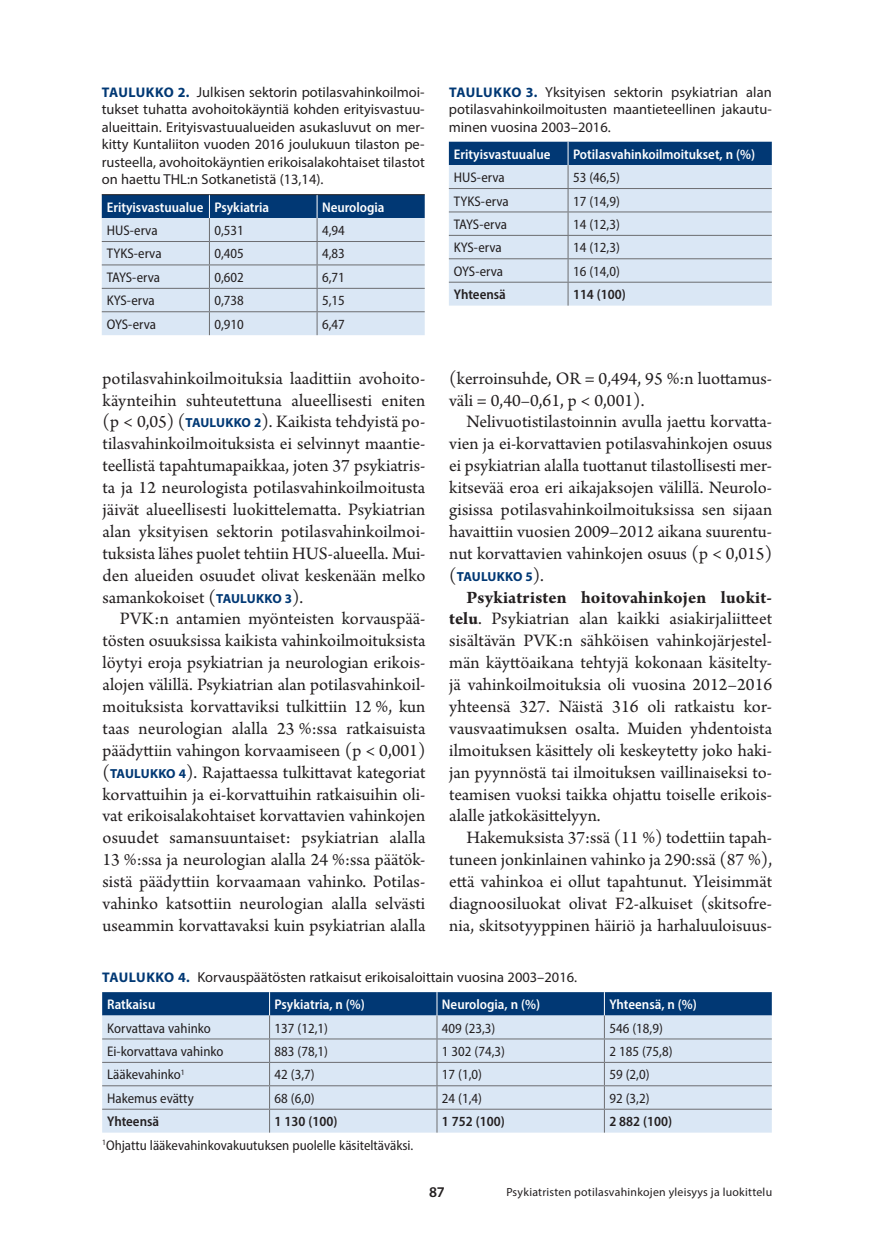
<style>
.page{position:relative;width:874px;height:1241px;background:#fff}
.page>*{position:absolute;margin:0;border:0;box-sizing:border-box;transform-origin:0 0}
.t1{font:18.38px/21.9px "Arno Pro";color:#231f20;text-align:justify}
.t2{font:600 14.88px "Myriad Pro";color:#231f20}
.kt{font:14.35px/17.5px "Myriad Pro";color:#231f20;text-align:justify}
.t{font:semi-condensed 14px "Myriad Pro";color:#231f20}
.t_pl{font:600 semi-condensed 14px "Myriad Pro";color:#fff}
.t_pl_musta{font:600 semi-condensed 14px "Myriad Pro";color:#231f20}
.t3{font:700 13.12px "Myriad Pro";letter-spacing:-.01em;color:#013874}
.Ala{font:11.9px "Myriad Pro";letter-spacing:.02em;color:#231f20}
.s1{font-weight:700;font-size:14px;color:#013874}
.s2{font-family:"Myriad Pro";font-weight:700;font-size:13.12px;color:#013874}
.s3{font-family:"Arno Pro";font-weight:400;font-size:18.38px;color:#231f20}
.s4{font-weight:700}
</style>
<div class="page">
<hr style="left:102px;top:194px;width:107px;height:1px;background:#231f20">
<hr style="left:209px;top:194px;width:108px;height:1px;background:#231f20">
<hr style="left:317px;top:194px;width:107px;height:1px;background:#231f20">
<svg style="left:102px;top:195px;width:322px;height:140px;background:#b2c6db"></svg>
<svg style="left:448px;top:142px;width:323px;height:163px;background:#b7cade"></svg>
<svg style="left:102px;top:992px;width:669px;height:140px;background:#b2c6db"></svg>
<p class="kt" style="left:102px;top:83px;width:324px"><span class="s1">TAULUKKO 2.</span> Julkisen sektorin potilasvahinkoilmoi&shy;tukset tuhatta avohoitokäyntiä kohden erityisvastuu&shy;alueittain. Erityisvastuualueiden asukasluvut on mer&shy;kitty Kuntaliiton vuoden 2016 joulukuun tilaston pe&shy;rusteella, avohoitokäyntien erikoisalakohtaiset tilastot on haettu THL:n Sotkanetistä (13,14).</p>
<p class="t_pl" style="left:107px;top:198px;width:98px">Erityisvastuualue</p>
<p class="t_pl" style="left:214px;top:198px;width:56px">Psykiatria</p>
<p class="t_pl" style="left:322px;top:198px;width:64px">Neurologia</p>
<p class="t" style="left:107px;top:222px;width:52px">HUS-erva</p>
<p class="t" style="left:214px;top:222px;width:31px">0,531</p>
<p class="t" style="left:322px;top:222px;width:24px">4,94</p>
<p class="t" style="left:107px;top:245px;width:56px">TYKS-erva</p>
<p class="t" style="left:214px;top:245px;width:31px">0,405</p>
<p class="t" style="left:322px;top:245px;width:24px">4,83</p>
<p class="t" style="left:107px;top:268px;width:55px">TAYS-erva</p>
<p class="t" style="left:214px;top:268px;width:31px">0,602</p>
<p class="t" style="left:322px;top:268px;width:24px">6,71</p>
<p class="t" style="left:107px;top:292px;width:49px">KYS-erva</p>
<p class="t" style="left:214px;top:292px;width:31px">0,738</p>
<p class="t" style="left:322px;top:292px;width:24px">5,15</p>
<p class="t" style="left:107px;top:315px;width:51px">OYS-erva</p>
<p class="t" style="left:214px;top:315px;width:31px">0,910</p>
<p class="t" style="left:322px;top:315px;width:24px">6,47</p>
<p class="t1" style="left:102px;top:368px;width:324px">potilasvahinkoilmoituksia laadittiin avohoito&shy;käynteihin suhteutettuna alueellisesti eniten (p &lt; 0,05) (<span class="s2">TAULUKKO 2</span>). Kaikista tehdyistä po&shy;tilasvahinkoilmoituksista ei selvinnyt maantie&shy;teellistä tapahtumapaikkaa, joten 37 psykiatris&shy;ta ja 12 neurologista potilasvahinkoilmoitusta jäivät alueellisesti luokittelematta. Psykiatrian alan yksityisen sektorin potilasvahinkoilmoi&shy;tuksista lähes puolet tehtiin HUS-alueella. Mui&shy;den alueiden osuudet olivat keskenään melko samankokoiset (<span class="s2">TAULUKKO 3</span>).</p>
<p class="t1" style="left:102px;top:609px;width:324px;text-indent:17px">PVK:n antamien myönteisten korvauspää&shy;tösten osuuksissa kaikista vahinkoilmoituksista löytyi eroja psykiatrian ja neurologian erikois&shy;alojen välillä. Psykiatrian alan potilasvahinkoil&shy;moituksista korvattaviksi tulkittiin 12 %, kun taas neurologian alalla 23 %:ssa ratkaisuista päädyttiin vahingon korvaamiseen (p &lt; 0,001) (<span class="s2">TAULUKKO 4</span>). Rajattaessa tulkittavat kategoriat korvattuihin ja ei-korvattuihin ratkaisuihin oli&shy;vat erikoisalakohtaiset korvattavien vahinkojen osuudet samansuuntaiset: psykiatrian alalla 13 %:ssa ja neurologian alalla 24 %:ssa päätök&shy;sistä päädyttiin korvaamaan vahinko. Potilas&shy;vahinko katsottiin neurologian alalla selvästi useammin korvattavaksi kuin psykiatrian alalla</p>
<p class="kt" style="left:448px;top:83px;width:324px"><span class="s1">TAULUKKO 3.</span> Yksityisen sektorin psykiatrian alan potilasvahinkoilmoitusten maantieteellinen jakautu&shy;minen vuosina 2003–2016.</p>
<p class="t_pl" style="left:453px;top:145px;width:98px">Erityisvastuualue</p>
<p class="t_pl" style="left:572px;top:145px;width:183px">Potilasvahinkoilmoitukset, n (%)</p>
<p class="t" style="left:453px;top:169px;width:52px">HUS-erva</p>
<p class="t" style="left:572px;top:169px;width:48px">53 (46,5)</p>
<p class="t" style="left:453px;top:192px;width:56px">TYKS-erva</p>
<p class="t" style="left:572px;top:192px;width:48px">17 (14,9)</p>
<p class="t" style="left:453px;top:216px;width:55px">TAYS-erva</p>
<p class="t" style="left:572px;top:216px;width:48px">14 (12,3)</p>
<p class="t" style="left:453px;top:239px;width:49px">KYS-erva</p>
<p class="t" style="left:572px;top:239px;width:48px">14 (12,3)</p>
<p class="t" style="left:453px;top:262px;width:51px">OYS-erva</p>
<p class="t" style="left:572px;top:262px;width:48px">16 (14,0)</p>
<p class="t_pl_musta" style="left:453px;top:285px;width:53px">Yhteensä</p>
<p class="t_pl_musta" style="left:572px;top:285px;width:54px">114 (100)</p>
<p class="t1" style="left:449px;top:368px;width:324px">(kerroinsuhde, OR = 0,494, 95 %:n luottamus&shy;väli = 0,40–0,61, p &lt; 0,001).</p>
<p class="t1" style="left:449px;top:412px;width:324px;text-indent:17px">Nelivuotistilastoinnin avulla jaettu korvatta&shy;vien ja ei-korvattavien potilasvahinkojen osuus ei psykiatrian alalla tuottanut tilastollisesti mer&shy;kitsevää eroa eri aikajaksojen välillä. Neurolo&shy;gisissa potilasvahinkoilmoituksissa sen sijaan havaittiin vuosien 2009–2012 aikana suurentu&shy;nut korvattavien vahinkojen osuus (p &lt; 0,015)</p>
<p class="t3" style="left:449px;top:567px;width:96px"><span class="s3">(</span>TAULUKKO 5<span class="s3">).</span></p>
<p class="t1" style="left:449px;top:587px;width:324px;text-indent:17px"><span class="s4">Psykiatristen hoitovahinkojen luokit&shy;telu</span>. Psykiatrian alan kaikki asiakirjaliitteet sisältävän PVK:n sähköisen vahinkojärjestel&shy;män käyttöaikana tehtyjä kokonaan käsitelty&shy;jä vahinkoilmoituksia oli vuosina 2012–2016 yhteensä 327. Näistä 316 oli ratkaistu kor&shy;vausvaatimuksen osalta. Muiden yhdentoista ilmoituksen käsittely oli keskeytetty joko haki&shy;jan pyynnöstä tai ilmoituksen vaillinaiseksi to&shy;teamisen vuoksi taikka ohjattu toiselle erikois&shy;alalle jatkokäsittelyyn.</p>
<p class="t1" style="left:449px;top:827px;width:324px;text-indent:17px">Hakemuksista 37:ssä (11 %) todettiin tapah&shy;tuneen jonkinlainen vahinko ja 290:ssä (87 %), että vahinkoa ei ollut tapahtunut. Yleisimmät diagnoosiluokat olivat F2-alkuiset (skitsofre&shy;nia, skitsotyyppinen häiriö ja harhaluuloisuus-</p>
<p class="kt" style="left:102px;top:968px;width:476px"><span class="s1">TAULUKKO 4.</span> Korvauspäätösten ratkaisut erikoisaloittain vuosina 2003–2016.</p>
<p class="t_pl" style="left:107px;top:995px;width:50px">Ratkaisu</p>
<p class="t_pl" style="left:274px;top:995px;width:92px">Psykiatria, n (%)</p>
<p class="t_pl" style="left:441px;top:995px;width:100px">Neurologia, n (%)</p>
<p class="t_pl" style="left:609px;top:995px;width:89px">Yhteensä, n (%)</p>
<p class="t" style="left:107px;top:1019px;width:105px">Korvattava vahinko</p>
<p class="t" style="left:274px;top:1019px;width:55px">137 (12,1)</p>
<p class="t" style="left:441px;top:1019px;width:55px">409 (23,3)</p>
<p class="t" style="left:609px;top:1019px;width:55px">546 (18,9)</p>
<p class="t" style="left:107px;top:1042px;width:118px">Ei-korvattava vahinko</p>
<p class="t" style="left:274px;top:1042px;width:55px">883 (78,1)</p>
<p class="t" style="left:441px;top:1042px;width:65px">1 302 (74,3)</p>
<p class="t" style="left:609px;top:1042px;width:65px">2 185 (75,8)</p>
<p class="t" style="left:107px;top:1065px;width:79px">Lääkevahinko<sup>1</sup></p>
<p class="t" style="left:274px;top:1065px;width:42px">42 (3,7)</p>
<p class="t" style="left:441px;top:1065px;width:42px">17 (1,0)</p>
<p class="t" style="left:609px;top:1065px;width:42px">59 (2,0)</p>
<p class="t" style="left:107px;top:1089px;width:88px">Hakemus evätty</p>
<p class="t" style="left:274px;top:1089px;width:42px">68 (6,0)</p>
<p class="t" style="left:441px;top:1089px;width:42px">24 (1,4)</p>
<p class="t" style="left:609px;top:1089px;width:42px">92 (3,2)</p>
<p class="t_pl_musta" style="left:107px;top:1112px;width:53px">Yhteensä</p>
<p class="t_pl_musta" style="left:274px;top:1112px;width:64px">1 130 (100)</p>
<p class="t_pl_musta" style="left:441px;top:1112px;width:64px">1 752 (100)</p>
<p class="t_pl_musta" style="left:609px;top:1112px;width:64px">2 882 (100)</p>
<p class="t" style="left:102px;top:1136px;width:312px"><sup>1</sup>Ohjattu lääkevahinkovakuutuksen puolelle käsiteltäväksi.</p>
<p class="t2" style="left:429px;top:1182px;width:17px">87</p>
<p class="Ala" style="left:506px;top:1184px;width:267px">Psykiatristen potilasvahinkojen yleisyys ja luokittelu</p>
</div>
